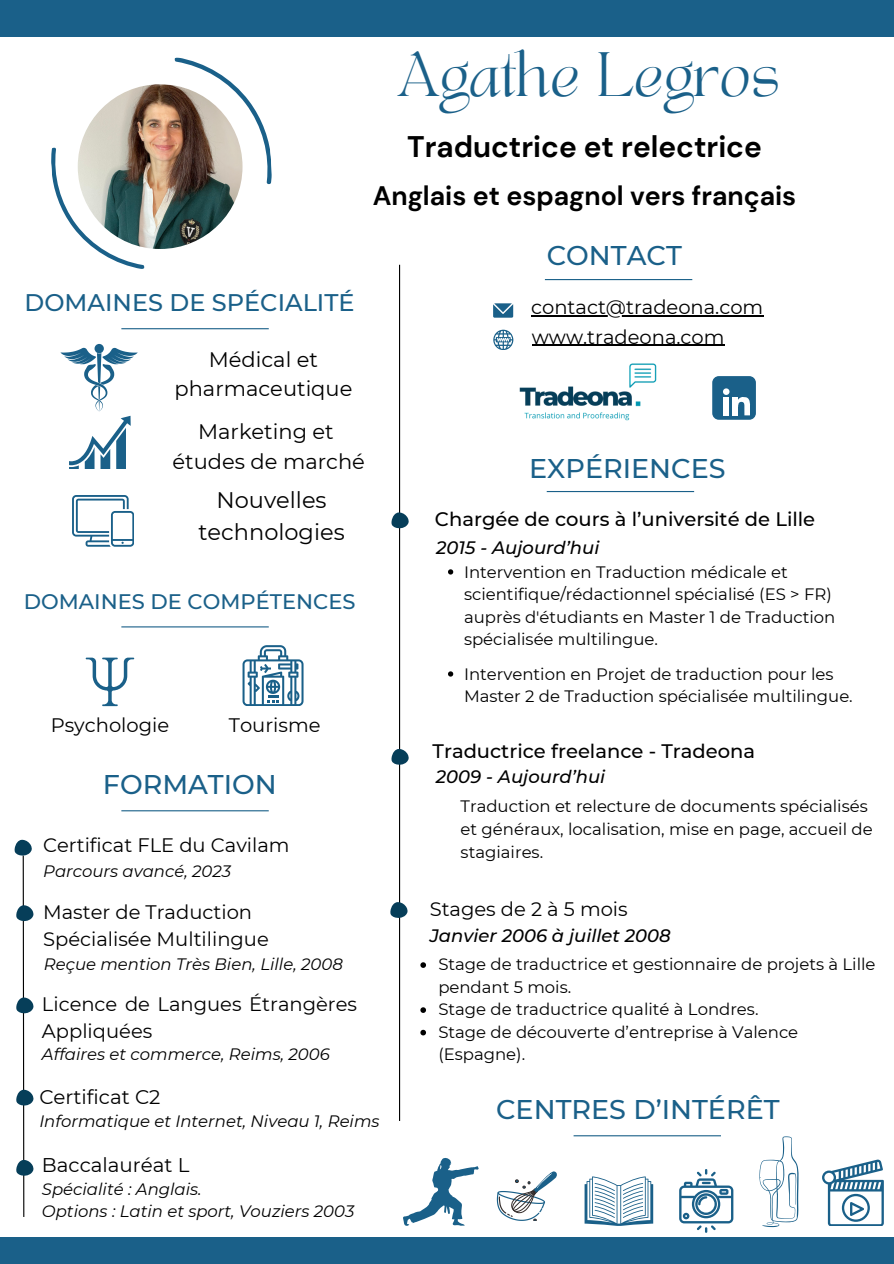
<style>
.page{position:relative;width:894px;height:1264px;background:#fff}
.page>*{position:absolute;margin:0;border:0;box-sizing:border-box;transform-origin:0 0}
.t1{font:43.8px "TANAEGEAN";color:#1a6089}
.t2{font:700 29.7px "DM Sans";color:#000}
.t3{font:500 27px "Montserrat";color:#1a6089}
.t4{font:700 26.7px "DM Sans";color:#000}
.t5{font:500 24px "Montserrat";color:#1a6089}
.t6{font:22.5px/31.5px "Montserrat";color:#000;text-align:center}
.t7{font:21px/29.2px "Montserrat";color:#000;text-align:center}
.t8{font:500 21px "Montserrat";color:#1a6089}
.t9{font:19.8px "Montserrat";color:#000}
.t10{font:19.5px/27px "Montserrat";color:#000}
.t11{font:500 19.5px "Montserrat";color:#000}
.t12{font:italic 500 18px "Montserrat";color:#000}
.t13{font:16.5px/22.5px "Montserrat";color:#000}
.t14{font:italic 16.5px "Montserrat";color:#000}
</style>
<div class="page">
<div style="left:0;top:0;width:893px;height:37px;background:#1a6089"></div>
<img style="left:78px;top:84px;width:164px;height:165px;border-radius:50%">
<svg style="left:174px;top:57px;width:98px;height:133px"></svg>
<svg style="left:51px;top:142px;width:94px;height:127px"></svg>
<hr style="left:399px;top:265px;width:1px;height:855px;background:#000">
<hr style="left:544px;top:279px;width:148px;height:1px;background:#1a6089">
<hr style="left:121px;top:328px;width:148px;height:1px;background:#1a6089">
<svg style="left:493px;top:303px;width:20px;height:15px"></svg>
<svg style="left:493px;top:330px;width:20px;height:20px"></svg>
<hr style="left:546px;top:491px;width:148px;height:1px;background:#1a6089">
<hr style="left:573px;top:1135px;width:147px;height:1px;background:#1a6089">
<div style="left:0;top:1236px;width:893px;height:27px;background:#1a6089"></div>
<img style="left:519px;top:363px;width:138px;height:58px">
<svg style="left:391px;top:512px;width:18px;height:17px"></svg>
<svg style="left:86px;top:657px;width:48px;height:49px"></svg>
<svg style="left:242px;top:645px;width:61px;height:61px"></svg>
<svg style="left:60px;top:344px;width:78px;height:124px"></svg>
<svg style="left:72px;top:495px;width:62px;height:51px"></svg>
<div style="left:712px;top:376px;width:43px;height:44px;background:#1a6089;border-radius:7px"></div>
<svg style="left:723px;top:388px;width:6px;height:7px"></svg>
<div style="left:723px;top:397px;width:5px;height:18px;background:#fff"></div>
<div style="left:732px;top:397px;width:5px;height:18px;background:#fff"></div>
<svg style="left:737px;top:397px;width:13px;height:18px"></svg>
<svg style="left:403px;top:1158px;width:75px;height:67px"></svg>
<svg style="left:584px;top:1176px;width:69px;height:49px"></svg>
<svg style="left:496px;top:1171px;width:61px;height:49px"></svg>
<svg style="left:679px;top:1169px;width:53px;height:63px"></svg>
<svg style="left:759px;top:1136px;width:39px;height:91px"></svg>
<svg style="left:822px;top:1159px;width:61px;height:66px"></svg>
<svg style="left:448px;top:569px;width:5px;height:5px"></svg>
<svg style="left:448px;top:671px;width:5px;height:5px"></svg>
<svg style="left:420px;top:962px;width:6px;height:5px"></svg>
<svg style="left:420px;top:1007px;width:6px;height:5px"></svg>
<svg style="left:420px;top:1029px;width:6px;height:6px"></svg>
<hr style="left:531px;top:344px;width:193px;height:2px;background:#000">
<hr style="left:531px;top:315px;width:232px;height:2px;background:#000">
<svg style="left:391px;top:748px;width:18px;height:17px"></svg>
<hr style="left:121px;top:810px;width:148px;height:1px;background:#1a6089">
<hr style="left:121px;top:626px;width:148px;height:1px;background:#1a6089">
<svg style="left:390px;top:901px;width:17px;height:17px"></svg>
<svg style="left:15px;top:839px;width:19px;height:378px"></svg>
<p class="t1" style="left:397px;top:49px;width:384px">Agathe Legros</p>
<p class="t2" style="left:407px;top:128px;width:356px">Traductrice et relectrice</p>
<p class="t4" style="left:372px;top:178px;width:425px">Anglais et espagnol vers français</p>
<p class="t3" style="left:546px;top:238px;width:137px">CONTACT</p>
<p class="t5" style="left:25px;top:287px;width:331px">DOMAINES DE SPÉCIALITÉ</p>
<p class="t7" style="left:174px;top:345px;width:179px">Médical et pharmaceutique</p>
<p class="t7" style="left:198px;top:417px;width:137px">Marketing et</p>
<p class="t7" style="left:172px;top:446px;width:194px">études de marché</p>
<p class="t6" style="left:198px;top:484px;width:148px">Nouvelles technologies</p>
<p class="t8" style="left:24px;top:588px;width:333px">DOMAINES DE COMPÉTENCES</p>
<p class="t10" style="left:531px;top:294px;width:234px">contact@tradeona.com</p>
<p class="t10" style="left:531px;top:323px;width:194px">www.tradeona.com</p>
<p class="t3" style="left:529px;top:451px;width:198px">EXPÉRIENCES</p>
<p class="t11" style="left:435px;top:507px;width:381px">Chargée de cours à l’université de Lille</p>
<p class="t13" style="left:464px;top:560px;width:373px">Intervention en Traduction médicale et scientifique/rédactionnel spécialisé (ES &gt; FR) auprès d'étudiants en Master 1 de Traduction spécialisée multilingue.</p>
<p class="t13" style="left:464px;top:662px;width:390px">Intervention en Projet de traduction pour les<br>Master 2 de Traduction spécialisée multilingue.</p>
<p class="t12" style="left:436px;top:537px;width:165px">2015 - Aujourd’hui</p>
<p class="t10" style="left:51px;top:711px;width:120px">Psychologie</p>
<p class="t10" style="left:229px;top:711px;width:93px">Tourisme</p>
<p class="t3" style="left:103px;top:768px;width:175px">FORMATION</p>
<p class="t12" style="left:436px;top:766px;width:171px">2009 - Aujourd’hui</p>
<p class="t11" style="left:432px;top:738px;width:324px">Traductrice freelance - Tradeona</p>
<p class="t10" style="left:43px;top:831px;width:248px">Certificat FLE du Cavilam</p>
<p class="t14" style="left:43px;top:860px;width:189px">Parcours avancé, 2023</p>
<p class="t10" style="left:43px;top:898px;width:227px">Master de Traduction<br>Spécialisée Multilingue</p>
<p class="t14" style="left:44px;top:954px;width:300px">Reçue mention Très Bien, Lille, 2008</p>
<p class="t10" style="left:42px;top:990px;width:316px">Licence de Langues Étrangères<br>Appliquées</p>
<p class="t14" style="left:42px;top:1044px;width:289px">Affaires et commerce, Reims, 2006</p>
<p class="t9" style="left:39px;top:1084px;width:123px">Certificat C2</p>
<p class="t14" style="left:39px;top:1110px;width:342px">Informatique et Internet, Niveau 1, Reims</p>
<p class="t9" style="left:42px;top:1152px;width:149px">Baccalauréat L</p>
<p class="t14" style="left:42px;top:1178px;width:161px">Spécialité : Anglais.</p>
<p class="t14" style="left:42px;top:1201px;width:314px">Options : Latin et sport, Vouziers 2003</p>
<p class="t13" style="left:460px;top:795px;width:413px">Traduction et relecture de documents spécialisés et généraux, localisation, mise en page, accueil de stagiaires.</p>
<p class="t10" style="left:429px;top:895px;width:199px">Stages de 2 à 5 mois</p>
<p class="t13" style="left:438px;top:953px;width:438px">Stage de traductrice et gestionnaire de projets à Lille pendant 5 mois.</p>
<p class="t13" style="left:438px;top:998px;width:321px">Stage de traductrice qualité à Londres.</p>
<p class="t13" style="left:438px;top:1020px;width:361px">Stage de découverte d’entreprise à Valence (Espagne).</p>
<p class="t12" style="left:429px;top:924px;width:242px">Janvier 2006 à juillet 2008</p>
<p class="t3" style="left:496px;top:1092px;width:285px">CENTRES D’INTÉRÊT</p>
</div>
